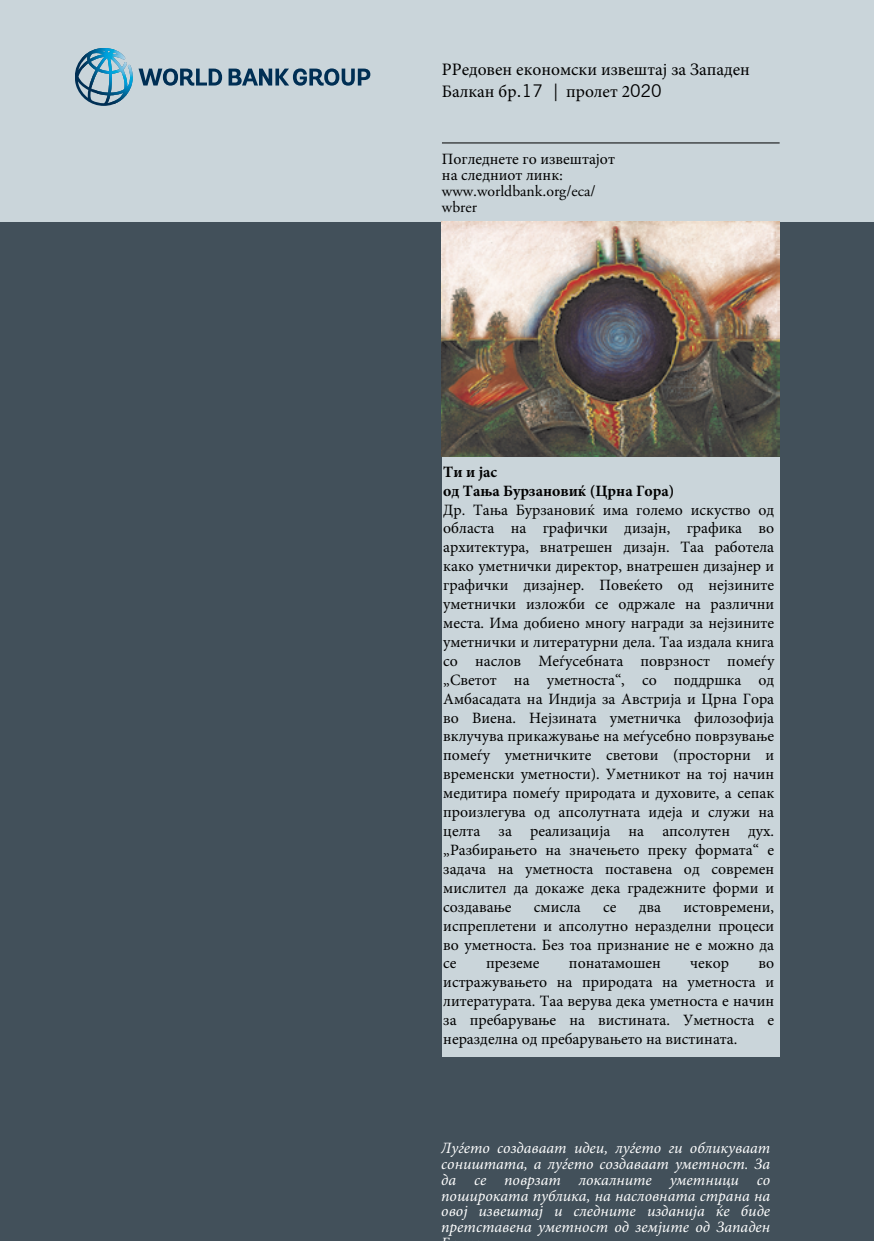
<style>
.page{position:relative;width:874px;height:1241px;background:#fff}
.page>*{position:absolute;margin:0;border:0;box-sizing:border-box;transform-origin:0 0}
.t1{font:17.5px/21.3px "Minion Pro";color:#000}
.t2{font:15.75px/18.9px "Minion Pro";color:#000;text-align:justify}
.t3{font:italic 15.75px/15.8px "Minion Pro";color:#fff;text-align:justify}
.t4{font:700 15.75px/18.9px "Minion Pro";color:#000}
.t5{font:15.75px/15.8px "Adobe Garamond Pro";color:#000}
.s1{font-family:"News Gothic BT"}
.s2{font-family:"Adobe Garamond Pro"}
</style>
<div class="page">
<div style="left:0;top:0;width:873px;height:1240px;background:#42505a"></div>
<div style="left:0;top:0;width:873px;height:221px;background:#cad5da"></div>
<hr style="left:441px;top:143px;width:338px;height:1px;background:#000">
<svg style="left:75px;top:48px;width:295px;height:58px"></svg>
<div style="left:441px;top:456px;width:338px;height:601px;background:#cad5da"></div>
<img style="left:441px;top:221px;width:338px;height:235px">
<p class="t1" style="left:441px;top:59px;width:309px">РРедовен економски извештај за Западен<br>Балкан бр<span class="s1">.17 |</span> пролет 2<span class="s1">020</span></p>
<p class="t2" style="left:441px;top:151px;width:174px;line-height:15.8px">Погледнете го извештајот на следниот линк<span class="s2">:</span></p>
<p class="t5" style="left:441px;top:183px;width:155px">www.worldbank.org/eca/ wbrer</p>
<p class="t4" style="left:443px;top:462px;width:232px">Ти и јас<br>од Тања Бурзановиќ (Црна Гора)</p>
<p class="t2" style="left:443px;top:500px;width:332px">Др. Тања Бурзановиќ има големо искуство од областа на графички дизајн, графика во архитектура, внатрешен дизајн. Таа работела како уметнички директор, внатрешен дизајнер и графички дизајнер. Повеќето од нејзините уметнички изложби се одржале на различни места. Има добиено многу награди за нејзините уметнички и литературни дела. Таа издала книга со наслов Меѓусебната поврзност помеѓу „Светот на уметноста“, со поддршка од Амбасадата на Индија за Австрија и Црна Гора во Виена. Нејзината уметничка филозофија вклучува прикажување на меѓусебно поврзување помеѓу уметничките светови (просторни и временски уметности). Уметникот на тој начин медитира помеѓу природата и духовите, а сепак произлегува од апсолутната идеја и служи на целта за реализација на апсолутен дух. „Разбирањето на значењето преку формата“ е задача на уметноста поставена од современ мислител да докаже дека градежните форми и создавање</p>
<p class="t2" style="left:443px;top:897px;width:332px;text-indent:240px">истовремени, испреплетени и апсолутно неразделни процеси во уметноста. Без тоа признание не е можно да се</p>
<p class="t2" style="left:533px;top:897px;width:48px">смисла</p>
<p class="t2" style="left:602px;top:897px;width:15px">се</p>
<p class="t2" style="left:638px;top:897px;width:24px">два</p>
<p class="t2" style="left:485px;top:953px;width:55px">преземе</p>
<p class="t2" style="left:568px;top:953px;width:93px">понатамошен</p>
<p class="t2" style="left:690px;top:953px;width:40px">чекор</p>
<p class="t2" style="left:443px;top:953px;width:332px;text-indent:315px">во истражувањето на природата на уметноста и литературата. Таа верува дека уметноста е начин за пребарување на вистината. Уметноста е неразделна од пребарувањето на вистината.</p>
<p class="t3" style="left:441px;top:1140px;width:330px">Луѓето создаваат идеи, луѓето ги обликуваат соништата, а луѓето создаваат уметност. За да се поврзат локалните уметници со пошироката публика, на насловната страна на овој извештај и следните изданија ќе биде претставена уметност од земјите од Западен</p>
</div>
